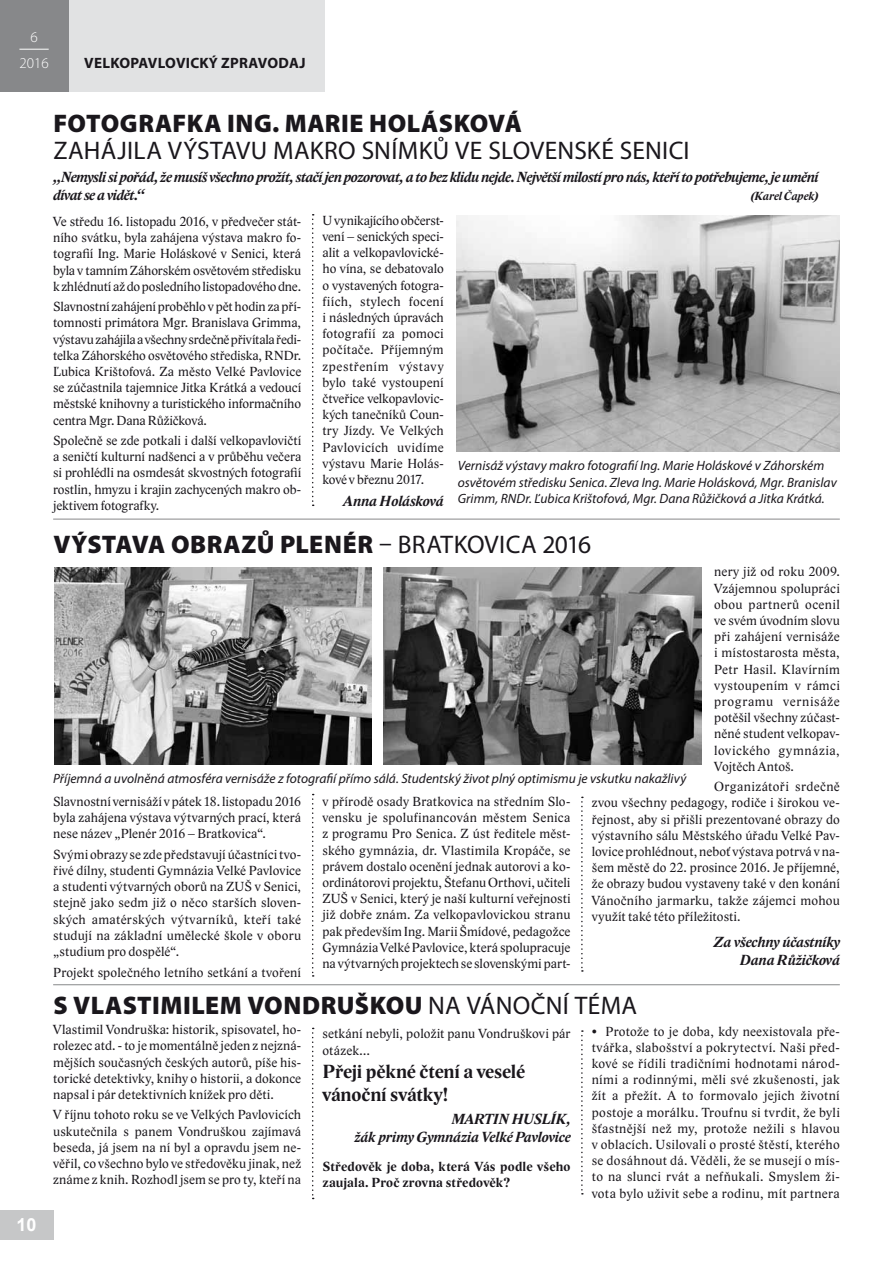
<style>
.page{position:relative;width:893px;height:1263px;background:#fff}
.page>*{position:absolute;margin:0;border:0;box-sizing:border-box;transform-origin:0 0}
.t1{font:900 25.5px "Myriad Pro";letter-spacing:.02em;color:#1a171c}
.t2{font:25.5px "Myriad Pro";letter-spacing:.01em;color:#1a171c}
.t3{font:700 19.5px/23.4px "Lido ST";letter-spacing:-.005em;color:#1a171c}
.t4{font:700 18px "Arial";color:#fff}
.t5{font:italic 700 15px/18px "Lido ST";letter-spacing:-.02em;color:#1a171c}
.t6{font:italic 700 15px/18px "Lido ST";color:#1a171c;text-align:right}
.t7{font:700 15px "Myriad Pro";letter-spacing:.02em;color:#1a171c}
.t8{font:300 15px/25.8px "Myriad Pro";color:#fff;text-align:center}
.t9{font:13.5px/16.2px "Lido ST";letter-spacing:.01em;color:#1a171c;text-align:justify}
.t10{font:italic 13.5px/16.2px "Myriad Pro";color:#1a171c}
.t11{font:700 13.5px/16.2px "Lido ST";letter-spacing:.015em;color:#1a171c}
.t12{font:italic 700 12px "Lido ST";color:#1a171c}
.s1{font-weight:900}
.s2{font-weight:400}
</style>
<div class="page">
<div style="left:0;top:0;width:324px;height:91px;background:#e1e2e3"></div>
<div style="left:0;top:1210px;width:53px;height:29px;background:#c6c7c8"></div>
<div style="left:0;top:0;width:69px;height:91px;background:#87888a"></div>
<hr style="left:19px;top:49px;width:30px;height:1px;background:#fff">
<hr style="left:53px;top:984px;width:787px;height:1px;background:#87888a">
<hr style="left:53px;top:519px;width:787px;height:1px;background:#87888a">
<img style="left:54px;top:567px;width:318px;height:197px">
<img style="left:383px;top:567px;width:318px;height:197px">
<img style="left:456px;top:216px;width:384px;height:236px">
<svg style="left:312px;top:214px;width:2px;height:292px"></svg>
<svg style="left:312px;top:794px;width:2px;height:183px"></svg>
<svg style="left:312px;top:1028px;width:2px;height:171px"></svg>
<svg style="left:581px;top:797px;width:2px;height:175px"></svg>
<svg style="left:581px;top:1030px;width:2px;height:164px"></svg>
<p class="t8" style="left:19px;top:24px;width:31px">6<br>2016</p>
<p class="t7" style="left:84px;top:53px;width:223px">VELKOPAVLOVICKÝ ZPRAVODAJ</p>
<h1 class="t1" style="left:53px;top:109px;width:470px">FOTOGRAFKA ING. MARIE HOLÁSKOVÁ</h1>
<h1 class="t2" style="left:53px;top:135px;width:638px">ZAHÁJILA VÝSTAVU MAKRO SNÍMKŮ VE SLOVENSKÉ SENICI</h1>
<p class="t5" style="left:53px;top:168px;width:767px">„Nemysli si pořád, že musíš všechno prožít, stačí jen pozorovat, a to bez klidu nejde. Největší milostí pro nás, kteří to potřebujeme, je umění dívat se a vidět.“</p>
<p class="t12" style="left:750px;top:188px;width:70px">(Karel Čapek)</p>
<p class="t9" style="left:53px;top:213px;width:250px">Ve středu 16. listopadu 2016, v předvečer stát&shy;ního svátku, byla zahájena výstava makro fo&shy;tografií Ing. Marie Holáskové v Senici, která byla v tamním Záhorském osvětovém středisku k zhlédnutí až do posledního listopadového dne.</p>
<p class="t9" style="left:53px;top:299px;width:250px">Slavnostní zahájení proběhlo v pět hodin za pří&shy;tomnosti primátora Mgr. Branislava Grimma, výstavu zahájila a všechny srdečně přivítala ředi&shy;telka Záhorského osvětového střediska, RNDr.<br>Ľubica Krištofová. Za město Velké Pavlovice se zúčastnila tajemnice Jitka Krátká a vedoucí městské knihovny a turistického informačního centra Mgr. Dana Růžičková.</p>
<p class="t9" style="left:53px;top:432px;width:250px">Společně se zde potkali i další velkopavlovičtí a seničtí kulturní nadšenci a v průběhu večera si prohlédli na osmdesát skvostných fotografií rostlin, hmyzu i krajin zachycených makro ob&shy;jektivem fotografky.</p>
<p class="t9" style="left:322px;top:212px;width:123px">U vynikajícího občerst&shy;vení – senických speci&shy;alit a velkopavlovické&shy;ho vína, se debatovalo o vystavených fotogra&shy;fiích, stylech focení i následných úpravách fotografií za pomoci počítače. Příjemným zpestřením výstavy bylo také vystoupení čtveřice velkopavlovic&shy;kých tanečníků Coun&shy;try Jízdy. Ve Velkých Pavlovicích uvidíme výstavu Marie Holás&shy;kové v březnu 2017.</p>
<p class="t6" style="left:344px;top:493px;width:101px">Anna Holásková</p>
<p class="t10" style="left:458px;top:458px;width:380px">Vernisáž výstavy makro fotografií Ing. Marie Holáskové v Záhorském osvětovém středisku Senica. Zleva Ing. Marie Holásková, Mgr. Branislav<br>Grimm, RNDr. Ľubica Krištofová, Mgr. Dana Růžičková a Jitka Krátká.</p>
<h1 class="t1" style="left:53px;top:530px;width:243px">VÝSTAVA OBRAZŮ PLEN</h1>
<h1 class="t2" style="left:343px;top:528px;width:70px"><span class="s1">ÉR</span> – BRATKOVICA</h1>
<h1 class="t2" style="left:542px;top:528px;width:50px">2016</h1>
<p class="t9" style="left:714px;top:564px;width:127px">nery již od roku 2009.<br>Vzájemnou spolupráci obou partnerů ocenil ve svém úvodním slovu při zahájení vernisáže i místostarosta města, Petr Hasil. Klavírním vystoupením v rámci programu vernisáže potěšil všechny zúčast&shy;něné student velkopav&shy;lovického gymnázia, Vojtěch Antoš.</p>
<p class="t9" style="left:592px;top:779px;width:250px;text-indent:122px">Organizátoři srdečně zvou všechny pedagogy, rodiče i širokou ve&shy;řejnost, aby si přišli prezentované obrazy do výstavního sálu Městského úřadu Velké Pav&shy;lovice prohlédnout, neboť výstava potrvá v na&shy;šem městě do 22. prosince 2016. Je příjemné, že obrazy budou vystaveny také v den konání Vánočního jarmarku, takže zájemci mohou využít také této příležitosti.</p>
<p class="t6" style="left:714px;top:934px;width:127px">Za všechny účastníky<br>Dana Růžičková</p>
<p class="t10" style="left:53px;top:770px;width:635px">Příjemná a uvolněná atmosféra vernisáže z fotografií přímo sálá. Studentský život plný optimismu je vskutku nakažlivý</p>
<p class="t9" style="left:53px;top:793px;width:250px">Slavnostní vernisáží v pátek 18. listopadu 2016 byla zahájena výstava výtvarných prací, která nese název „Plenér 2016 – Bratkovica“.</p>
<p class="t9" style="left:53px;top:846px;width:250px">Svými obrazy se zde představují účastníci tvo&shy;řivé dílny, studenti Gymnázia Velké Pavlovice a studenti výtvarných oborů na ZUŠ v Senici, stejně jako sedm již o něco starších sloven&shy;ských amatérských výtvarníků, kteří také studují na základní umělecké škole v oboru „studium pro dospělé“.</p>
<p class="t9" style="left:53px;top:964px;width:249px">Projekt společného letního setkání a tvoření</p>
<p class="t9" style="left:322px;top:793px;width:250px">v přírodě osady Bratkovica na středním Slo&shy;vensku je spolufinancován městem Senica z programu Pro Senica. Z úst ředitele měst&shy;ského gymnázia, dr. Vlastimila Kropáče, se právem dostalo ocenění jednak autorovi a ko&shy;ordinátorovi projektu, Štefanu Orthovi, učiteli ZUŠ v Senici, který je naší kulturní veřejnosti již dobře znám. Za velkopavlovickou stranu pak především Ing. Marii Šmídové, pedagožce Gymnázia Velké Pavlovice, která spolupracuje na výtvarných projektech se slovenskými part-</p>
<h1 class="t1" style="left:53px;top:991px;width:585px">S VLASTIMILEM VONDRUŠKOU <span class="s2">NA VÁNOČNÍ TÉMA</span></h1>
<h3 class="t4" style="left:17px;top:1212px;width:22px">10</h3>
<p class="t9" style="left:53px;top:1022px;width:250px">Vlastimil Vondruška: historik, spisovatel, ho&shy;rolezec atd. - to je momentálně jeden z nejzná&shy;mějších současných českých autorů, píše his&shy;torické detektivky, knihy o historii, a dokonce napsal i pár detektivních knížek pro děti.</p>
<p class="t9" style="left:53px;top:1107px;width:250px">V říjnu tohoto roku se ve Velkých Pavlovicích uskutečnila s panem Vondruškou zajímavá beseda, já jsem na ní byl a opravdu jsem ne&shy;věřil, co všechno bylo ve středověku jinak, než známe z knih. Rozhodl jsem se pro ty, kteří na</p>
<p class="t9" style="left:322px;top:1026px;width:249px">setkání nebyli, položit panu Vondruškovi pár otázek…</p>
<h2 class="t3" style="left:322px;top:1060px;width:204px">Přeji pěkné čtení a veselé vánoční svátky!</h2>
<p class="t6" style="left:354px;top:1110px;width:218px">MARTIN HUSLÍK,<br>žák primy Gymnázia Velké Pavlovice</p>
<p class="t11" style="left:322px;top:1158px;width:250px">Středověk je doba, která Vás podle všeho zaujala. Proč zrovna středověk?</p>
<p class="t9" style="left:592px;top:1023px;width:250px">• Protože to je doba, kdy neexistovala pře&shy;tvářka, slabošství a pokrytectví. Naši před&shy;kové se řídili tradičními hodnotami národ&shy;ními a rodinnými, měli své zkušenosti, jak žít a přežít. A to formovalo jejich životní postoje a morálku. Troufnu si tvrdit, že byli šťastnější než my, protože nežili s hlavou v oblacích. Usilovali o prosté štěstí, kterého se dosáhnout dá. Věděli, že se musejí o mís&shy;to na slunci rvát a nefňukali. Smyslem ži&shy;vota bylo uživit sebe a rodinu, mít partnera</p>
</div>
